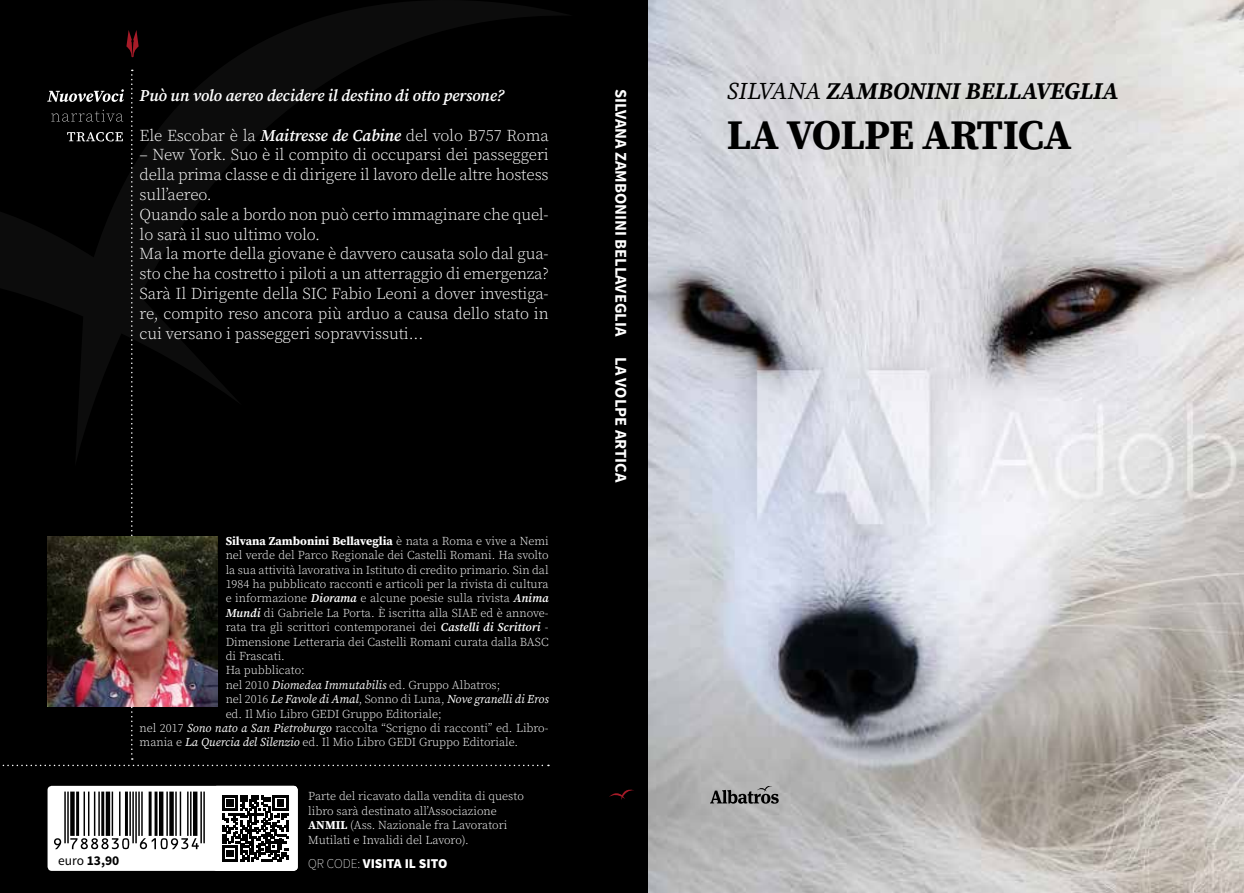
<style>
.page{position:relative;width:1244px;height:893px;background:#fff}
.page>*{position:absolute;margin:0;border:0;box-sizing:border-box;transform-origin:0 0}
.t1{font:700 42px "Source Serif Pro";letter-spacing:-.02em;color:#000}
.t2{font:italic 700 24px "Source Serif Pro";letter-spacing:-.005em;color:#000}
.t3{font:300 16.5px/19.8px "Source Serif Pro";letter-spacing:-.01em;color:#fff}
.t4{font:italic 600 16.5px "Source Serif Pro";letter-spacing:-.01em;color:#fff}
.t5{font:700 16.5px "Source Sans Pro";color:#fff}
.t6{font:900 13.5px "Source Sans Pro";color:#fff}
.t7{font:700 13.5px "Source Sans Pro";color:#000}
.t8{font:300 12px/14.4px "Source Serif Pro";color:#fff}
.t9{font:italic 12px "Source Serif Pro";color:#fff}
.t10{font:700 12px "Source Serif Pro";color:#fff}
.s1{font-weight:600;font-style:italic}
.s2{font-weight:300}
.s3{font-weight:400;font-style:italic}
.s4{font-weight:300;font-style:normal}
.s5{font-weight:700}
.s6{font-weight:400}
.s7{font-weight:200}
</style>
<div class="page">
<div style="left:0;top:0;width:648px;height:893px;background:#000"></div>
<svg style="left:0;top:0;width:573px;height:467px;background:#020202"></svg>
<svg style="left:126px;top:30px;width:13px;height:27px"></svg>
<svg style="left:0;top:70px;width:549px;height:696px;background:#010101"></svg>
<img style="left:648px;top:0;width:596px;height:893px">
<svg style="left:609px;top:787px;width:25px;height:13px"></svg>
<img style="left:48px;top:536px;width:169px;height:170px">
<svg style="left:710px;top:784px;width:68px;height:20px"></svg>
<div style="left:48px;top:786px;width:250px;height:85px;background:#fff;border-radius:4px"></div>
<svg style="left:222px;top:795px;width:66px;height:67px"></svg>
<svg style="left:309px;top:851px;width:239px;height:2px"></svg>
<svg style="left:54px;top:792px;width:151px;height:57px"></svg>
<h3 class="t4" style="left:140px;top:86px;width:366px">Può un volo aereo decidere il destino di otto persone?</h3>
<h3 class="t3" style="left:140px;top:125px;width:410px">Ele Escobar è la <span class="s1">Maitresse de Cabine</span> del volo B757 Roma</h3>
<p class="t3" style="left:140px;top:145px;width:411px">– New York. Suo è il compito di occuparsi dei passeggeri della prima classe e di dirigere il lavoro delle altre hostess sull’aereo.<br>Quando sale a bordo non può certo immaginare che quel&shy;lo sarà il suo ultimo volo.<br>Ma la morte della giovane è davvero causata solo dal gua&shy;sto che ha costretto i piloti a un atterraggio di emergenza?<br>Sarà Il Dirigente della SIC Fabio Leoni a dover investiga&shy;re, compito reso ancora più arduo a causa dello stato in cui versano i passeggeri sopravvissuti...</p>
<p class="t10" style="left:226px;top:532px;width:324px">Silvana Zambonini Bellaveglia <span class="s2">è nata a Roma e vive a Nemi</span></p>
<p class="t8" style="left:226px;top:548px;width:324px">nel verde del Parco Regionale dei Castelli Romani. Ha svolto</p>
<p class="t8" style="left:226px;top:563px;width:324px">la sua attività lavorativa in Istituto di credito primario. Sin dal</p>
<p class="t8" style="left:226px;top:577px;width:324px">1984 ha pubblicato racconti e articoli per la rivista di cultura</p>
<p class="t8" style="left:226px;top:591px;width:324px">e informazione <span class="s1">Diorama</span> e alcune poesie sulla rivista <span class="s1">Anima</span></p>
<p class="t8" style="left:226px;top:606px;width:324px"><span class="s1">Mundi</span> di Gabriele La Porta. È iscritta alla SIAE ed è annove-</p>
<p class="t8" style="left:226px;top:620px;width:324px">rata tra gli scrittori contemporanei dei <span class="s1">Castelli di Scrittori</span> -</p>
<p class="t8" style="left:226px;top:635px;width:324px">Dimensione Letteraria dei Castelli Romani curata dalla BASC</p>
<p class="t8" style="left:226px;top:649px;width:61px">di Frascati.</p>
<p class="t8" style="left:226px;top:663px;width:81px">Ha pubblicato:</p>
<p class="t8" style="left:226px;top:678px;width:276px">nel 2010 <span class="s3">Diomedea Immutabilis</span> ed. Gruppo Albatros;</p>
<p class="t9" style="left:226px;top:692px;width:324px"><span class="s4">nel 2016</span> Le Favole di Amal<span class="s4">, Sonno di Luna,</span> Nove granelli di Eros</p>
<p class="t8" style="left:226px;top:707px;width:217px">ed. Il Mio Libro GEDI Gruppo Editoriale;</p>
<p class="t8" style="left:140px;top:721px;width:410px">nel 2017 <span class="s3">Sono nato a San Pietroburgo</span> raccolta “Scrigno di racconti” ed. Libro-</p>
<p class="t8" style="left:140px;top:735px;width:380px">mania e <span class="s3">La Quercia del Silenzio</span> ed. Il Mio Libro GEDI Gruppo Editoriale.</p>
<p class="t8" style="left:308px;top:789px;width:217px">Parte del ricavato dalla vendita di questo libro sarà destinato all’Associazione <span class="s5">ANMIL</span> (Ass. Nazionale fra Lavoratori Mutilati e Invalidi del Lavoro).</p>
<p class="t7" style="left:58px;top:851px;width:63px"><span class="s6">euro</span> 13,90</p>
<p class="t6" style="left:308px;top:855px;width:141px"><span class="s7">QR CODE:</span> VISITA IL SITO</p>
<h3 class="t5" style="left:631px;top:89px;width:249px;rotate:90deg">SILVANA ZAMBONINI BELLAVEGLIA</h3>
<h3 class="t5" style="left:631px;top:357px;width:127px;rotate:90deg">LA VOLPE ARTICA</h3>
<h2 class="t2" style="left:727px;top:77px;width:393px"><span class="s6">SILVANA</span> ZAMBONINI BELLAVEGLIA</h2>
<h1 class="t1" style="left:727px;top:106px;width:346px">LA VOLPE ARTICA</h1>
</div>
